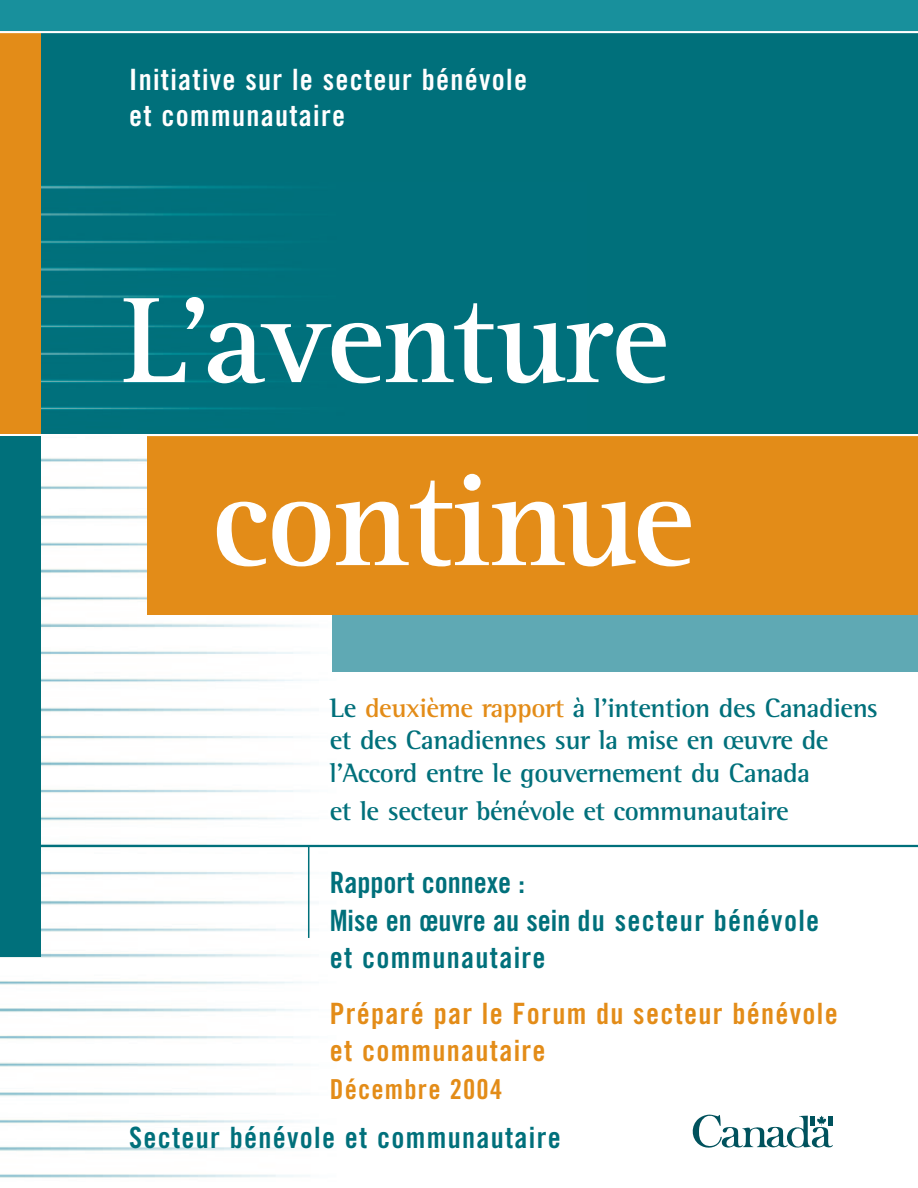
<style>
.page{position:relative;width:918px;height:1188px;background:#fff}
.page>*{position:absolute;margin:0;border:0;box-sizing:border-box;transform-origin:0 0}
.t1{font:700 135px "Rotis Serif";letter-spacing:-.02em;color:#fff}
.t2{font:700 125.85px "Rotis Serif";letter-spacing:-.015em;color:#fff}
.t3{font:29.4px/37.5px "Trade Gothic Bold Cond Twenty";letter-spacing:.045em;color:#00707b}
.t4{font:29.4px/37.5px "Trade Gothic Bold Cond Twenty";letter-spacing:.045em;color:#e38c18}
.t5{font:29.4px/35.2px "Trade Gothic Bold Cond Twenty";letter-spacing:.045em;color:#fff}
.t6{font:27.45px "Trade Gothic Bold Cond Twenty";letter-spacing:.045em;color:#e38c18}
.t7{font:700 27.3px/32.7px "Rotis Semi Serif";letter-spacing:-.015em;color:#00707b}
.s1{color:#e38c18}
</style>
<div class="page">
<img style="left:0;top:458px;width:586px;height:720px">
<div style="left:333px;top:597px;width:585px;height:75px;background:#5fa9b4"></div>
<svg style="left:692px;top:1114px;width:141px;height:34px"></svg>
<div style="left:147px;top:415px;width:771px;height:200px;background:#e38c18"></div>
<div style="left:0;top:0;width:918px;height:435px;background:#00707b"></div>
<img style="left:41px;top:185px;width:226px;height:225px">
<div style="left:0;top:0;width:41px;height:957px;background:#e38c18"></div>
<div style="left:0;top:0;width:918px;height:31px;background:#18909c"></div>
<hr style="left:0;top:434px;width:918px;height:2px;background:#fff">
<hr style="left:0;top:31px;width:918px;height:2px;background:#fff">
<hr style="left:7px;top:845px;width:911px;height:2px;background:#00707b">
<hr style="left:308px;top:846px;width:1px;height:92px;background:#00707b">
<div style="left:0;top:436px;width:41px;height:521px;background:#00707b"></div>
<p class="t5" style="left:129px;top:65px;width:399px">Initiative sur le secteur bénévole et communautaire</p>
<h2 class="t2" style="left:122px;top:295px;width:549px">L’aventure</h2>
<h1 class="t1" style="left:211px;top:471px;width:485px">continue</h1>
<p class="t7" style="left:330px;top:693px;width:550px">Le <span class="s1">deuxième rapport</span> à l’intention des Canadiens et des Canadiennes sur la mise en œuvre de l’Accord entre le gouvernement du Canada</p>
<p class="t7" style="left:330px;top:797px;width:460px">et le secteur bénévole et communautaire</p>
<p class="t3" style="left:330px;top:866px;width:491px">Rapport connexe :<br>Mise en œuvre au sein du secteur bénévole et communautaire</p>
<p class="t4" style="left:330px;top:997px;width:510px">Préparé par le Forum du secteur bénévole et communautaire</p>
<p class="t6" style="left:330px;top:1079px;width:174px">Décembre 2004</p>
<p class="t3" style="left:129px;top:1121px;width:433px">Secteur bénévole et communautaire</p>
</div>
